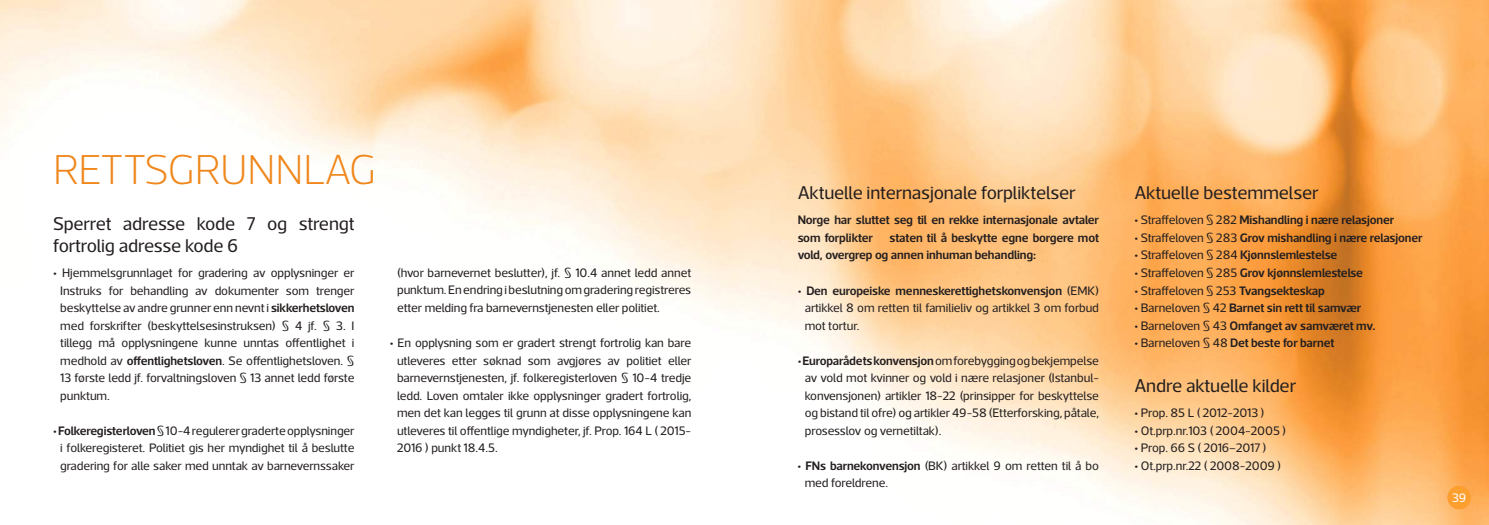
<style>
.page{position:relative;width:1489px;height:525px;background:#fff}
.page>*{position:absolute;margin:0;border:0;box-sizing:border-box;transform-origin:0 0}
.t1{font:200 42.5px "Acto";letter-spacing:-.01em;color:#ef871c}
.t2{font:18.75px/22.5px "Acto";letter-spacing:-.01em;color:#241f1f}
.t3{font:12.5px/17.5px "Acto";letter-spacing:-.01em;color:#241f1f;text-align:justify}
.t4{font:600 12.5px/17.5px "Acto";letter-spacing:-.01em;color:#241f1f}
.t5{font:12.5px "Acto";color:#fff}
.s1{font-weight:600}
.s2{font-weight:400}
</style>
<div class="page">
<img style="left:0;top:0;width:1488px;height:524px">
<div style="left:1447px;top:485px;width:23px;height:24px;background:#fc9f2f;border-radius:50%"></div>
<h1 class="t1" style="left:53px;top:145px;width:325px">RETTSGRUNNLAG</h1>
<h2 class="t2" style="left:53px;top:211px;width:303px">Sperret adresse kode 7 og strengt fortrolig adresse kode 6</h2>
<p class="t3" style="left:60px;top:264px;width:296px;text-indent:-7px">• Hjemmelsgrunnlaget for gradering av opplysninger er Instruks for behandling av dokumenter som trenger beskyttelse av andre grunner enn nevnt i <span class="s1">sikkerhetsloven </span>med forskrifter (beskyttelsesinstruksen) § 4 jf. § 3. I tillegg må opplysningene kunne unntas offentlighet i medhold av <span class="s1">offentlighetsloven</span>. Se offentlighetsloven. § 13 første ledd jf. forvaltningsloven § 13 annet ledd første punktum.</p>
<p class="t3" style="left:53px;top:421px;width:303px;text-align:center">• <span class="s1">Folkeregisterloven</span> § 10-4 regulerer graderte opplysninger i folkeregisteret. Politiet gis her myndighet til å beslutte gradering for alle saker med unntak av barnevernssaker</p>
<p class="t3" style="left:397px;top:263px;width:296px">(hvor barnevernet beslutter), jf. § 10.4 annet ledd annet punktum. En endring i beslutning om gradering registreres etter melding fra barnevernstjenesten eller politiet.</p>
<p class="t3" style="left:397px;top:333px;width:296px;text-indent:-7px">• En opplysning som er gradert strengt fortrolig kan bare utleveres etter søknad som avgjøres av politiet eller barnevernstjenesten, jf. folkeregisterloven § 10-4 tredje ledd. Loven omtaler ikke opplysninger gradert fortrolig, men det kan legges til grunn at disse opplysningene kan utleveres til offentlige myndigheter, jf. Prop. 164 L ( 2015- 2016 ) punkt 18.4.5.</p>
<h2 class="t2" style="left:797px;top:181px;width:279px">Aktuelle internasjonale forpliktelser</h2>
<p class="t4" style="left:797px;top:211px;width:303px">Norge har sluttet seg til en rekke internasjonale avtaler som forplikter</p>
<p class="t4" style="left:797px;top:228px;width:303px;text-indent:92px">staten til å beskytte egne borgere mot vold, overgrep og annen inhuman behandling:</p>
<p class="t3" style="left:804px;top:281px;width:296px;text-indent:-7px">• <span class="s1">Den europeiske menneskerettighetskonvensjon</span> (EMK) artikkel 8 om retten til familieliv og artikkel 3 om forbud mot tortur.</p>
<p class="t3" style="left:804px;top:351px;width:296px;text-indent:-7px">• <span class="s1">Europarådets konvensjon</span> om forebygging og bekjempelse av vold mot kvinner og vold i nære relasjoner (Istanbul&shy;konvensjonen) artikler 18-22 (prinsipper for beskyttelse og bistand til ofre) og artikler 49-58 (Etterforsking, påtale, prosesslov og vernetiltak).</p>
<p class="t3" style="left:804px;top:456px;width:296px;text-indent:-7px">• <span class="s1">FNs barnekonvensjon</span> (BK) artikkel 9 om retten til å bo med foreldrene.</p>
<h2 class="t2" style="left:1134px;top:181px;width:185px">Aktuelle bestemmelser</h2>
<p class="t4" style="left:1134px;top:211px;width:261px"><span class="s2">• Straffeloven § 282</span> Mishandling i nære relasjoner</p>
<p class="t4" style="left:1134px;top:228px;width:289px"><span class="s2">• Straffeloven § 283</span> Grov mishandling i nære relasjoner</p>
<p class="t3" style="left:1134px;top:246px;width:204px">• Straffeloven § 284 <span class="s1">Kjønnslemlestelse</span></p>
<p class="t4" style="left:1134px;top:263px;width:230px"><span class="s2">• Straffeloven § 285</span> Grov kjønnslemlestelse</p>
<p class="t3" style="left:1134px;top:281px;width:192px">• Straffeloven § 253 <span class="s1">Tvangsekteskap</span></p>
<p class="t4" style="left:1134px;top:298px;width:228px"><span class="s2">• Barneloven § 42</span> Barnet sin rett til samvær</p>
<p class="t4" style="left:1134px;top:316px;width:242px"><span class="s2">• Barneloven § 43</span> Omfanget av samværet mv.</p>
<p class="t4" style="left:1134px;top:333px;width:201px"><span class="s2">• Barneloven § 48</span> Det beste for barnet</p>
<h2 class="t2" style="left:1134px;top:374px;width:163px">Andre aktuelle kilder</h2>
<p class="t3" style="left:1134px;top:403px;width:132px">• Prop. 85 L ( 2012-2013 )</p>
<p class="t3" style="left:1134px;top:421px;width:153px">• Ot.prp.nr.103 ( 2004-2005 )</p>
<p class="t3" style="left:1134px;top:438px;width:133px">• Prop. 66 S ( 2016–2017 )</p>
<p class="t3" style="left:1134px;top:456px;width:148px">• Ot.prp.nr.22 ( 2008-2009 )</p>
<p class="t5" style="left:1451px;top:490px;width:16px">39</p>
</div>
